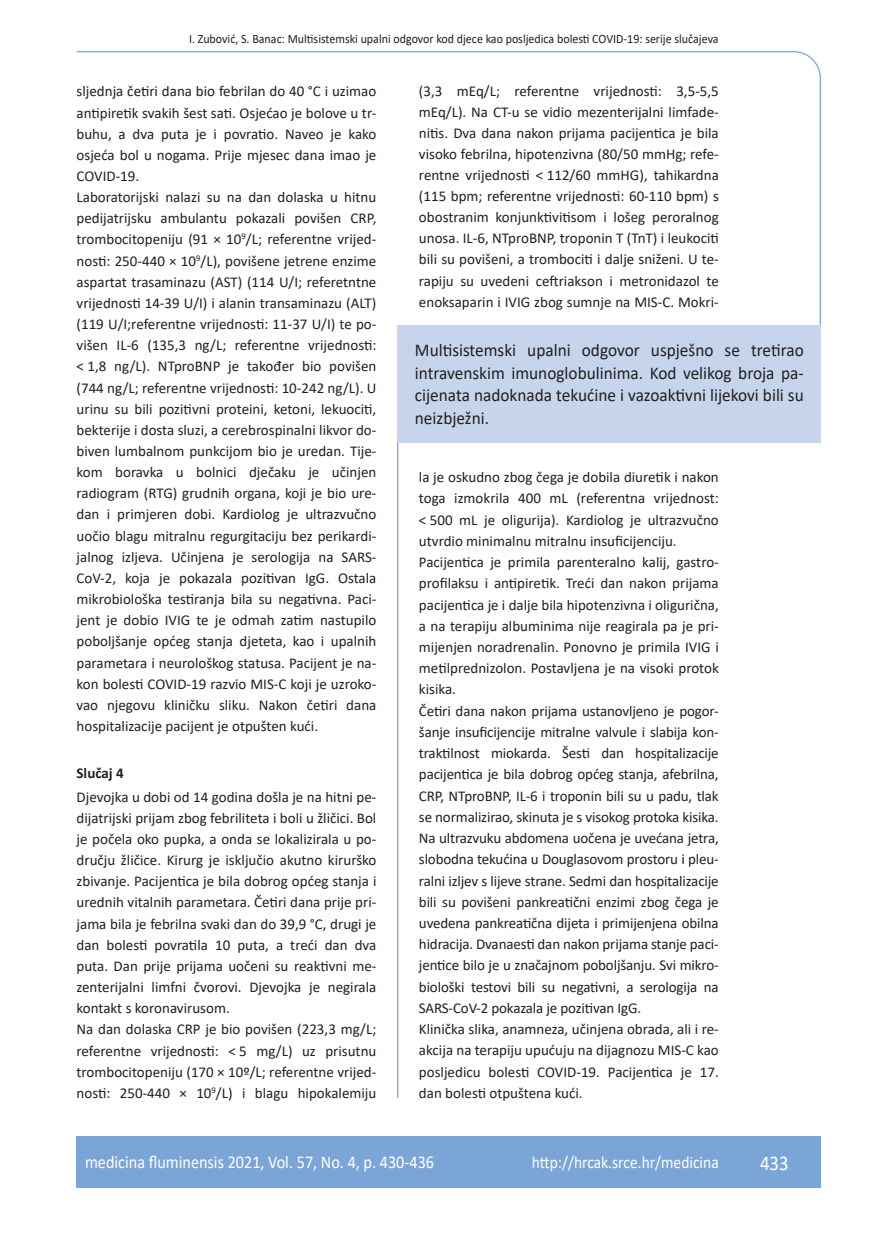
<style>
.page{position:relative;width:872px;height:1234px;background:#fff}
.page>*{position:absolute;margin:0;border:0;box-sizing:border-box;transform-origin:0 0}
.t1{font:21px "Calibri";color:#fff;scale:.9 1}
.anterfile{font:18px/22.5px "Calibri";color:#231f20;text-align:justify;scale:.96 1}
.t2{font:18px "Calibri";color:#fff;scale:.9 1}
.t3{font:17.25px "Calibri";color:#fff;scale:.9 1}
.osnovni_tekst{font:15px/21.1px "Calibri";color:#231f20;text-align:justify}
.podnaslov{font:700 15px "Calibri";color:#231f20}
.glava{font:12.75px "Calibri";color:#231f20;scale:.94 1}
</style>
<div class="page">
<svg style="left:76px;top:51px;width:745px;height:275px"></svg>
<hr style="left:397px;top:442px;width:1px;height:655px;background:#7ca5d7">
<div style="left:77px;top:1135px;width:744px;height:51px;background:#7ca5d7"></div>
<div style="left:398px;top:325px;width:423px;height:117px;background:#c6d5ec"></div>
<p class="glava" style="left:189px;top:29px;width:565px">I. Zubović, S. Banac: Multisistemski upalni odgovor kod djece kao posljedica bolesti COVID-19: serije slučajeva</p>
<p class="osnovni_tekst" style="left:77px;top:80px;width:301px">sljednja četiri dana bio febrilan do 40 °C i uzimao antipiretik svakih šest sati. Osjećao je bolove u tr&shy;buhu, a dva puta je i povratio. Naveo je kako osjeća bol u nogama. Prije mjesec dana imao je COVID-19.</p>
<p class="osnovni_tekst" style="left:77px;top:186px;width:301px">Laboratorijski nalazi su na dan dolaska u hitnu pedijatrijsku ambulantu pokazali povišen CRP, trombocitopeniju (91 × 10<sup>9</sup>/L; referentne vrijed&shy;nosti: 250-440 × 10<sup>9</sup>/L), povišene jetrene enzime aspartat trasaminazu (AST) (114 U/I; referetntne vrijednosti 14-39 U/I) i alanin transaminazu (ALT) (119 U/I;referentne vrijednosti: 11-37 U/I) te po&shy;višen IL-6 (135,3 ng/L; referentne vrijednosti: &lt; 1,8 ng/L). NTproBNP je također bio povišen (744 ng/L; referentne vrijednosti: 10-242 ng/L). U urinu su bili pozitivni proteini, ketoni, lekuociti, bekterije i dosta sluzi, a cerebrospinalni likvor do&shy;biven lumbalnom punkcijom bio je uredan. Tije&shy;kom boravka u bolnici dječaku je učinjen radiogram (RTG) grudnih organa, koji je bio ure&shy;dan i primjeren dobi. Kardiolog je ultrazvučno uočio blagu mitralnu regurgitaciju bez perikardi&shy;jalnog izljeva. Učinjena je serologija na SARS-CoV-2, koja je pokazala pozitivan IgG. Ostala mikrobiološka testiranja bila su negativna. Paci&shy;jent je dobio IVIG te je odmah zatim nastupilo poboljšanje općeg stanja djeteta, kao i upalnih parametara i neurološkog statusa. Pacijent je na&shy;kon bolesti COVID-19 razvio MIS-C koji je uzroko&shy;vao njegovu kliničku sliku. Nakon četiri dana hospitalizacije pacijent je otpušten kući.</p>
<p class="podnaslov" style="left:77px;top:762px;width:49px">Slučaj 4</p>
<p class="osnovni_tekst" style="left:77px;top:785px;width:301px">Djevojka u dobi od 14 godina došla je na hitni pe&shy;dijatrijski prijam zbog febriliteta i boli u žličici. Bol je počela oko pupka, a onda se lokalizirala u po&shy;dručju žličice. Kirurg je isključio akutno kirurško zbivanje. Pacijentica je bila dobrog općeg stanja i urednih vitalnih parametara. Četiri dana prije pri&shy;jama bila je febrilna svaki dan do 39,9 °C, drugi je dan bolesti povratila 10 puta, a treći dan dva puta. Dan prije prijama uočeni su reaktivni me&shy;zenterijalni limfni čvorovi. Djevojka je negirala kontakt s koronavirusom.</p>
<p class="osnovni_tekst" style="left:77px;top:1018px;width:301px">Na dan dolaska CRP je bio povišen (223,3 mg/L; referentne vrijednosti: &lt; 5 mg/L) uz prisutnu trombocitopeniju (170 × 10º/L; referentne vrijed&shy;nosti: 250-440 × 10<sup>9</sup>/L) i blagu hipokalemiju</p>
<p class="osnovni_tekst" style="left:419px;top:80px;width:301px">(3,3 mEq/L; referentne vrijednosti: 3,5-5,5 mEq/L). Na CT-u se vidio mezenterijalni limfade&shy;nitis. Dva dana nakon prijama pacijentica je bila visoko febrilna, hipotenzivna (80/50 mmHg; refe&shy;rentne vrijednosti &lt; 112/60 mmHG), tahikardna (115 bpm; referentne vrijednosti: 60-110 bpm) s obostranim konjunktivitisom i lošeg peroralnog unosa. IL-6, NTproBNP, troponin T (TnT) i leukociti bili su povišeni, a trombociti i dalje sniženi. U te&shy;rapiju su uvedeni ceftriakson i metronidazol te enoksaparin i IVIG zbog sumnje na MIS-C. Mokri-</p>
<p class="anterfile" style="left:415px;top:338px;width:406px">Multisistemski upalni odgovor uspješno se tretirao intravenskim imunoglobulinima. Kod velikog broja pa&shy;cijenata nadoknada tekućine i vazoaktivni lijekovi bili su neizbježni.</p>
<p class="osnovni_tekst" style="left:419px;top:466px;width:301px">la je oskudno zbog čega je dobila diuretik i nakon toga izmokrila 400 mL (referentna vrijednost: &lt; 500 mL je oligurija). Kardiolog je ultrazvučno utvrdio minimalnu mitralnu insuficijenciju.</p>
<p class="osnovni_tekst" style="left:419px;top:551px;width:301px">Pacijentica je primila parenteralno kalij, gastro&shy;profilaksu i antipiretik. Treći dan nakon prijama pacijentica je i dalje bila hipotenzivna i oligurična, a na terapiju albuminima nije reagirala pa je pri&shy;mijenjen noradrenalin. Ponovno je primila IVIG i metilprednizolon. Postavljena je na visoki protok kisika.</p>
<p class="osnovni_tekst" style="left:419px;top:699px;width:301px">Četiri dana nakon prijama ustanovljeno je pogor&shy;šanje insuficijencije mitralne valvule i slabija kon&shy;traktilnost miokarda. Šesti dan hospitalizacije pacijentica je bila dobrog općeg stanja, afebrilna, CRP, NTproBNP, IL-6 i troponin bili su u padu, tlak se normalizirao, skinuta je s visokog protoka kisika.<br>Na ultrazvuku abdomena uočena je uvećana jetra, slobodna tekućina u Douglasovom prostoru i pleu&shy;ralni izljev s lijeve strane. Sedmi dan hospitalizacije bili su povišeni pankreatični enzimi zbog čega je uvedena pankreatična dijeta i primijenjena obilna hidracija. Dvanaesti dan nakon prijama stanje paci&shy;jentice bilo je u značajnom poboljšanju. Svi mikro&shy;biološki testovi bili su negativni, a serologija na SARS-CoV-2 pokazala je pozitivan IgG.</p>
<p class="osnovni_tekst" style="left:419px;top:1017px;width:301px">Klinička slika, anamneza, učinjena obrada, ali i re&shy;akcija na terapiju upućuju na dijagnozu MIS-C kao posljedicu bolesti COVID-19. Pacijentica je 17. dan bolesti otpuštena kući.</p>
<p class="t2" style="left:85px;top:1149px;width:389px">medicina fluminensis 2021, Vol. 57, No. 4, p. 430-436</p>
<p class="t3" style="left:532px;top:1150px;width:209px">http://hrcak.srce.hr/medicina</p>
<p class="t1" style="left:760px;top:1147px;width:33px">433</p>
</div>
